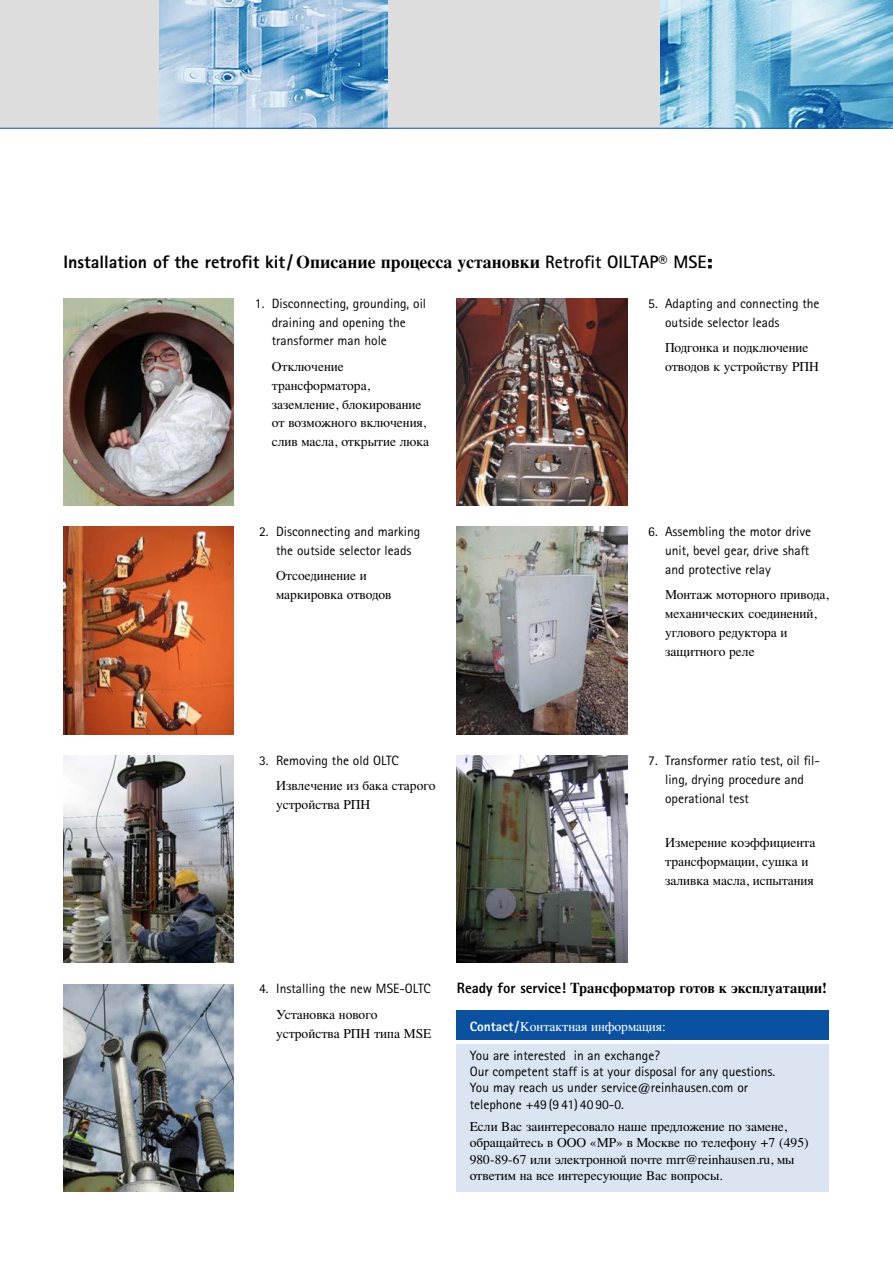
<style>
.page{position:relative;width:893px;height:1263px;background:#fff}
.page>*{position:absolute;margin:0;border:0;box-sizing:border-box;transform-origin:0 0}
.t1{font:800 18px "Rotis Sans Serif";color:#000}
.t2{font:700 15px "Times CY";color:#000}
.t3{font:13.5px/18.9px "Times CY";color:#000}
.t4{font:13.5px/18.9px "Rotis Sans Serif";color:#000}
.t5{font:13.5px "Times CY";color:#fff}
.s1{font-family:"Times CY";font-weight:700}
.s2{font-weight:700}
.s3{font-family:"Rotis Sans Serif";font-weight:800}
</style>
<div class="page">
<div style="left:0;top:1px;width:691px;height:127px;background:#ddd"></div>
<img style="left:159px;top:1px;width:228px;height:127px">
<img style="left:661px;top:1px;width:232px;height:127px">
<img style="left:64px;top:298px;width:170px;height:208px">
<img style="left:64px;top:527px;width:170px;height:207px">
<img style="left:64px;top:755px;width:170px;height:208px">
<img style="left:64px;top:984px;width:170px;height:207px">
<img style="left:457px;top:298px;width:170px;height:208px">
<img style="left:457px;top:527px;width:170px;height:207px">
<img style="left:457px;top:755px;width:170px;height:208px">
<hr style="left:0;top:128px;width:893px;height:1px;background:#0a51a1">
<div style="left:457px;top:1010px;width:372px;height:29px;background:#0a51a1"></div>
<div style="left:457px;top:1044px;width:372px;height:147px;background:#dae5f1"></div>
<h1 class="t1" style="left:64px;top:256px;width:650px">Installation of the retrofit kit/ <span class="s1">Описание процесса установки</span> <span class="s2">Retrofit OILTAP® MSE</span>:</h1>
<p class="t4" style="left:272px;top:295px;width:156px;text-indent:-17px">1. Disconnecting, grounding, oil draining and opening the transformer man hole</p>
<p class="t3" style="left:272px;top:358px;width:159px">Отключение трансформатора, заземление, блокирование от возможного включения, слив масла, открытие люка</p>
<p class="t4" style="left:665px;top:295px;width:156px;text-indent:-17px">5. Adapting and connecting the outside selector leads</p>
<p class="t3" style="left:665px;top:339px;width:155px">Подгонка и подключение отводов к устройству РПН</p>
<p class="t4" style="left:259px;top:523px;width:163px;text-align:center">2. Disconnecting and marking the outside selector leads</p>
<p class="t3" style="left:276px;top:568px;width:117px">Отсоединение и маркировка отводов</p>
<p class="t4" style="left:665px;top:523px;width:147px;text-indent:-17px">6. Assembling the motor drive unit, bevel gear, drive shaft and protective relay</p>
<p class="t3" style="left:665px;top:587px;width:165px">Монтаж моторного привода, механических соединений, углового редуктора и защитного реле</p>
<p class="t4" style="left:259px;top:752px;width:141px">3. Removing the old OLTC</p>
<p class="t3" style="left:276px;top:777px;width:161px">Извлечение из бака старого устройства РПН</p>
<p class="t4" style="left:665px;top:752px;width:156px;text-indent:-17px">7. Transformer ratio test, oil fil&shy;ling, drying procedure and operational test</p>
<p class="t3" style="left:665px;top:834px;width:152px">Измерение коэффициента трансформации, сушка и заливка масла, испытания</p>
<p class="t2" style="left:457px;top:983px;width:372px"><span class="s3">Ready for service!</span> Трансформатор готов к эксплуатации!</p>
<p class="t4" style="left:259px;top:981px;width:173px">4. Installing the new MSE-OLTC</p>
<p class="t3" style="left:276px;top:1006px;width:157px">Установка нового устройства РПН типа MSE</p>
<p class="t5" style="left:470px;top:1022px;width:198px"><span class="s3">Contact/</span>Контактная информация:</p>
<p class="t4" style="left:470px;top:1049px;width:307px;line-height:16.2px">You are interested in an exchange?<br>Our competent staff is at your disposal for any questions.<br>You may reach us under service@reinhausen.com or telephone +49 (9 41) 40 90-0.</p>
<p class="t3" style="left:470px;top:1120px;width:341px;line-height:16.2px">Если Вас заинтересовало наше предложение по замене, обращайтесь в ООО «МР» в Москве по телефону +7 (495)<br>980-89-67 или электронной почте mrr@reinhausen.ru, мы ответим на все интересующие Вас вопросы.</p>
</div>
